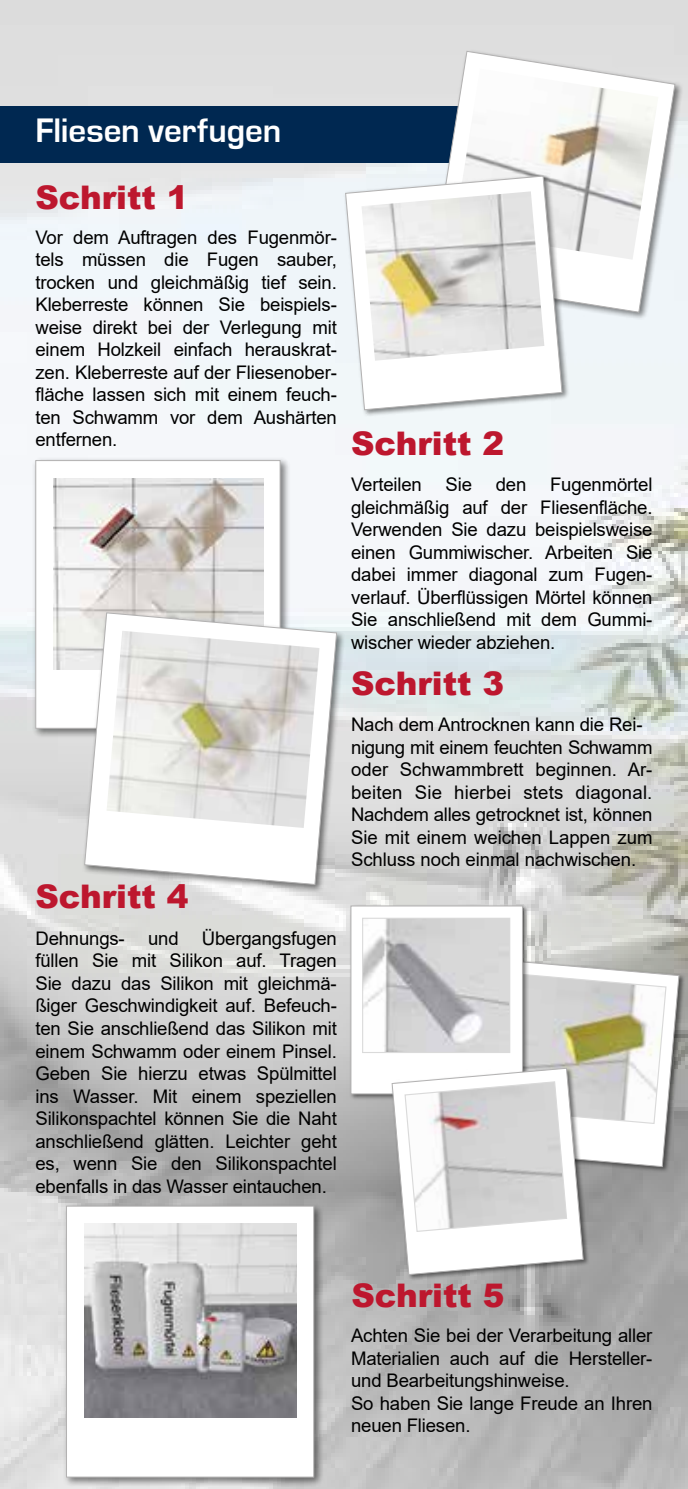
<style>
.page{position:relative;width:688px;height:1489px;background:#fff}
.page>*{position:absolute;margin:0;border:0;box-sizing:border-box;transform-origin:0 0}
.t1{font:700 35px "Eurostile";letter-spacing:-.005em;color:#fff}
.t2{font:900 32.5px "Arial";color:#bd172e}
.t3{font:18.75px/22.5px "Arial";letter-spacing:-.01em;color:#000;text-align:justify}
</style>
<div class="page">
<img style="left:0;top:0;width:687px;height:1488px">
<div style="left:32px;top:457px;width:259px;height:282px;background:#000;opacity:.5"></div>
<div style="left:35px;top:460px;width:245px;height:268px;background:#fff;border:1px solid #b3b2b2"></div>
<img style="left:54px;top:478px;width:209px;height:191px">
<div style="left:82px;top:610px;width:263px;height:283px;background:#000;opacity:.5"></div>
<svg style="left:84px;top:612px;width:253px;height:273px"></svg>
<img style="left:106px;top:630px;width:213px;height:198px">
<div style="left:63px;top:1202px;width:261px;height:284px;background:#000;opacity:.5"></div>
<div style="left:66px;top:1205px;width:248px;height:272px;background:#fff;border:1px solid #b3b2b2"></div>
<img style="left:85px;top:1223px;width:212px;height:194px">
<div style="left:486px;top:959px;width:199px;height:214px;background:#000;opacity:.5"></div>
<div style="left:349px;top:903px;width:180px;height:197px;background:#000;opacity:.5"></div>
<div style="left:350px;top:905px;width:172px;height:189px;background:#fff;border:1px solid #b3b2b2"></div>
<img style="left:364px;top:919px;width:144px;height:131px">
<div style="left:362px;top:917px;width:148px;height:135px;border:1px solid #dadada"></div>
<div style="left:391px;top:1066px;width:198px;height:215px;background:#000;opacity:.5"></div>
<svg style="left:391px;top:959px;width:288px;height:315px"></svg>
<div style="left:0;top:106px;width:467px;height:57px;background:#002851"></div>
<div style="left:428px;top:48px;width:255px;height:272px;background:#000;opacity:.5"></div>
<svg style="left:430px;top:51px;width:245px;height:262px"></svg>
<div style="left:343px;top:173px;width:227px;height:244px;background:#000;opacity:.5"></div>
<svg style="left:345px;top:175px;width:217px;height:235px"></svg>
<svg style="left:361px;top:69px;width:297px;height:292px"></svg>
<img style="left:361px;top:191px;width:183px;height:170px">
<h1 class="t1" style="left:35px;top:111px;width:247px">Fliesen verfugen</h1>
<h2 class="t2" style="left:35px;top:174px;width:154px">Schritt 1</h2>
<p class="t3" style="left:35px;top:226px;width:303px">Vor dem Auftragen des Fugenmör&shy;tels müssen die Fugen sauber, trocken und gleichmäßig tief sein.<br>Kleberreste können Sie beispiels&shy;weise direkt bei der Verlegung mit einem Holzkeil einfach herauskrat&shy;zen. Kleberreste auf der Fliesenober&shy;fläche lassen sich mit einem feuch&shy;ten Schwamm vor dem Aushärten entfernen.</p>
<h2 class="t2" style="left:35px;top:872px;width:154px">Schritt 4</h2>
<p class="t3" style="left:35px;top:926px;width:303px">Dehnungs- und Übergangsfugen füllen Sie mit Silikon auf. Tragen Sie dazu das Silikon mit gleichmä&shy;ßiger Geschwindigkeit auf. Befeuch&shy;ten Sie anschließend das Silikon mit einem Schwamm oder einem Pinsel.<br>Geben Sie hierzu etwas Spülmittel ins Wasser. Mit einem speziellen Silikonspachtel können Sie die Naht anschließend glätten. Leichter geht es, wenn Sie den Silikonspachtel ebenfalls in das Wasser eintauchen.</p>
<h2 class="t2" style="left:351px;top:420px;width:154px">Schritt 2</h2>
<p class="t3" style="left:351px;top:473px;width:72px">Verteilen</p>
<p class="t3" style="left:445px;top:473px;width:28px">Sie</p>
<p class="t3" style="left:495px;top:473px;width:32px">den</p>
<p class="t3" style="left:351px;top:473px;width:303px;text-indent:199px">Fugenmörtel gleichmäßig auf der Fliesenfläche.<br>Verwenden Sie dazu beispielsweise einen Gummiwischer. Arbeiten Sie dabei immer diagonal zum Fugen&shy;verlauf. Überflüssigen Mörtel können Sie anschließend mit dem Gummi&shy;wischer wieder abziehen.</p>
<h2 class="t2" style="left:351px;top:660px;width:154px">Schritt 3</h2>
<p class="t3" style="left:351px;top:713px;width:303px;text-align:left">Nach dem Antrocknen kann die Rei&shy;nigung mit einem feuchten Schwamm oder Schwammbrett beginnen. Ar&shy;beiten Sie hierbei stets diagonal.<br>Nachdem alles getrocknet ist, können Sie mit einem weichen Lappen zum Schluss noch einmal nachwischen.</p>
<h2 class="t2" style="left:351px;top:1271px;width:154px">Schritt 5</h2>
<p class="t3" style="left:351px;top:1324px;width:303px;text-align:left">Achten Sie bei der Verarbeitung aller<br>Materialien auch auf die Hersteller&shy;und Bearbeitungshinweise.<br>So haben Sie lange Freude an Ihren neuen Fliesen.</p>
</div>
